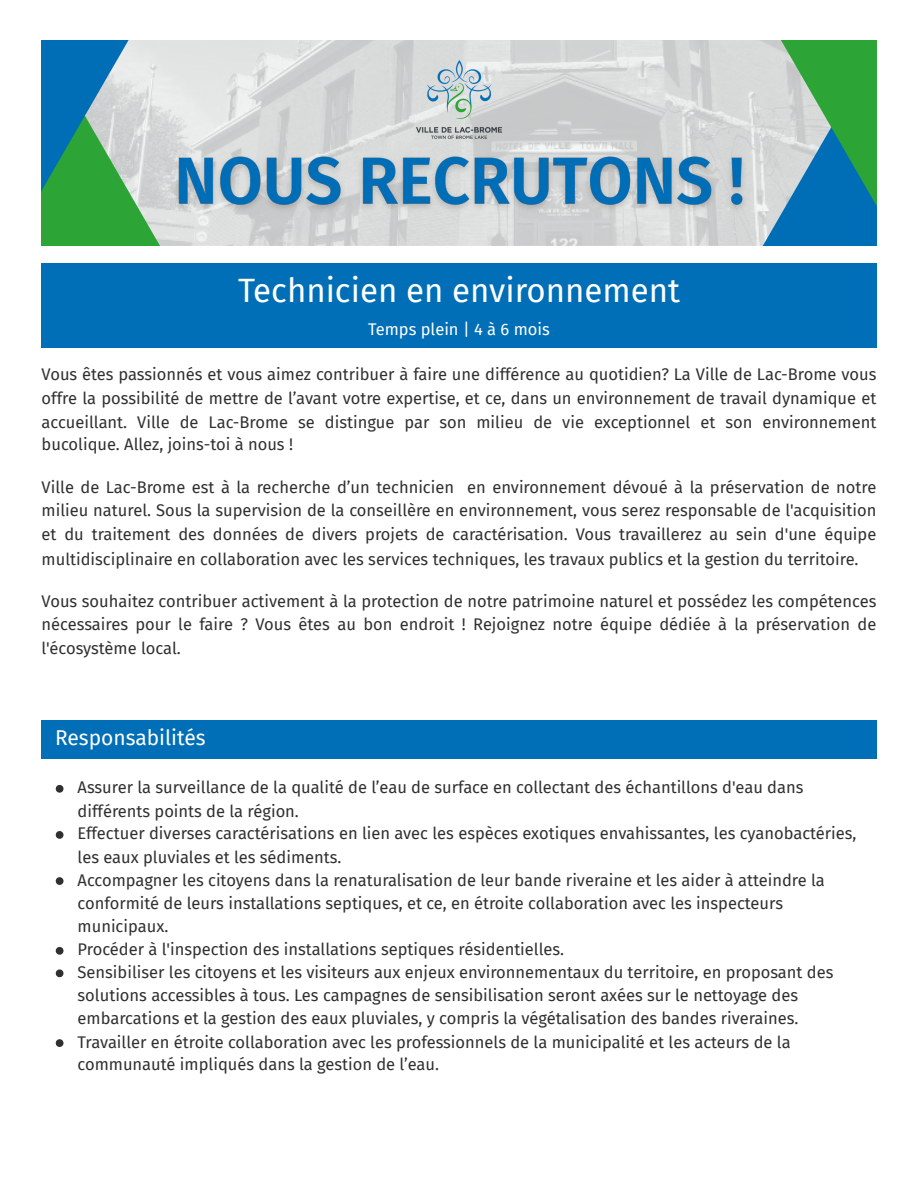
<style>
.page{position:relative;width:918px;height:1186px;background:#fff}
.page>*{position:absolute;margin:0;border:0;box-sizing:border-box;transform-origin:0 0}
.t1{font:33px "Fira Sans";color:#fff}
.t2{font:21px "Fira Sans";color:#fff}
.t3{font:16.5px/23.7px "Fira Sans";color:#303030}
.t4{font:16.5px "Fira Sans";color:#fff}
</style>
<div class="page">
<img style="left:171px;top:40px;width:608px;height:205px">
<svg style="left:720px;top:62px;width:59px;height:183px;background:#d3d7d9"></svg>
<svg style="left:42px;top:91px;width:178px;height:154px;background:#a2cea6"></svg>
<svg style="left:779px;top:40px;width:97px;height:205px;background:#439c8b"></svg>
<svg style="left:42px;top:40px;width:129px;height:185px;background:#6daea3"></svg>
<img style="left:416px;top:61px;width:86px;height:78px">
<img style="left:168px;top:143px;width:584px;height:78px">
<div style="left:42px;top:263px;width:834px;height:84px;background:#006fb7"></div>
<div style="left:42px;top:720px;width:834px;height:38px;background:#006fb7"></div>
<svg style="left:56px;top:785px;width:7px;height:7px"></svg>
<svg style="left:56px;top:831px;width:7px;height:8px"></svg>
<svg style="left:56px;top:877px;width:7px;height:8px"></svg>
<svg style="left:56px;top:947px;width:7px;height:7px"></svg>
<svg style="left:56px;top:969px;width:7px;height:8px"></svg>
<svg style="left:56px;top:1039px;width:7px;height:8px"></svg>
<h1 class="t1" style="left:238px;top:271px;width:443px">Technicien en environnement</h1>
<p class="t4" style="left:368px;top:320px;width:183px">Temps plein | 4 à 6 mois</p>
<h2 class="t3" style="left:42px;top:363px;width:836px;line-height:23.2px;text-align:justify">Vous êtes passionnés et vous aimez contribuer à faire une différence au quotidien? La Ville de Lac-Brome vous offre la possibilité de mettre de l’avant votre expertise, et ce, dans un environnement de travail dynamique et accueillant. Ville de Lac-Brome se distingue par son milieu de vie exceptionnel et son environnement bucolique. Allez, joins-toi à nous !</h2>
<h2 class="t3" style="left:42px;top:475px;width:836px;text-align:justify">Ville de Lac-Brome est à la recherche d’un technicien en environnement dévoué à la préservation de notre milieu naturel. Sous la supervision de la conseillère en environnement, vous serez responsable de l'acquisition et du traitement des données de divers projets de caractérisation. Vous travaillerez au sein d'une équipe multidisciplinaire en collaboration avec les services techniques, les travaux publics et la gestion du territoire.</h2>
<h2 class="t3" style="left:42px;top:589px;width:836px;text-align:justify">Vous souhaitez contribuer activement à la protection de notre patrimoine naturel et possédez les compétences nécessaires pour le faire ? Vous êtes au bon endroit ! Rejoignez notre équipe dédiée à la préservation de l'écosystème local.</h2>
<p class="t2" style="left:55px;top:725px;width:152px">Responsabilités</p>
<p class="t3" style="left:78px;top:776px;width:727px">Assurer la surveillance de la qualité de l’eau de surface en collectant des échantillons d'eau dans différents points de la région.</p>
<p class="t3" style="left:78px;top:822px;width:780px">Effectuer diverses caractérisations en lien avec les espèces exotiques envahissantes, les cyanobactéries, les eaux pluviales et les sédiments.</p>
<p class="t3" style="left:78px;top:868px;width:749px;line-height:23.1px">Accompagner les citoyens dans la renaturalisation de leur bande riveraine et les aider à atteindre la conformité de leurs installations septiques, et ce, en étroite collaboration avec les inspecteurs municipaux.</p>
<p class="t3" style="left:78px;top:938px;width:488px">Procéder à l'inspection des installations septiques résidentielles.</p>
<p class="t3" style="left:78px;top:961px;width:757px;line-height:23.1px">Sensibiliser les citoyens et les visiteurs aux enjeux environnementaux du territoire, en proposant des solutions accessibles à tous. Les campagnes de sensibilisation seront axées sur le nettoyage des embarcations et la gestion des eaux pluviales, y compris la végétalisation des bandes riveraines.</p>
<p class="t3" style="left:78px;top:1031px;width:715px;line-height:22.5px">Travailler en étroite collaboration avec les professionnels de la municipalité et les acteurs de la communauté impliqués dans la gestion de l’eau.</p>
</div>
